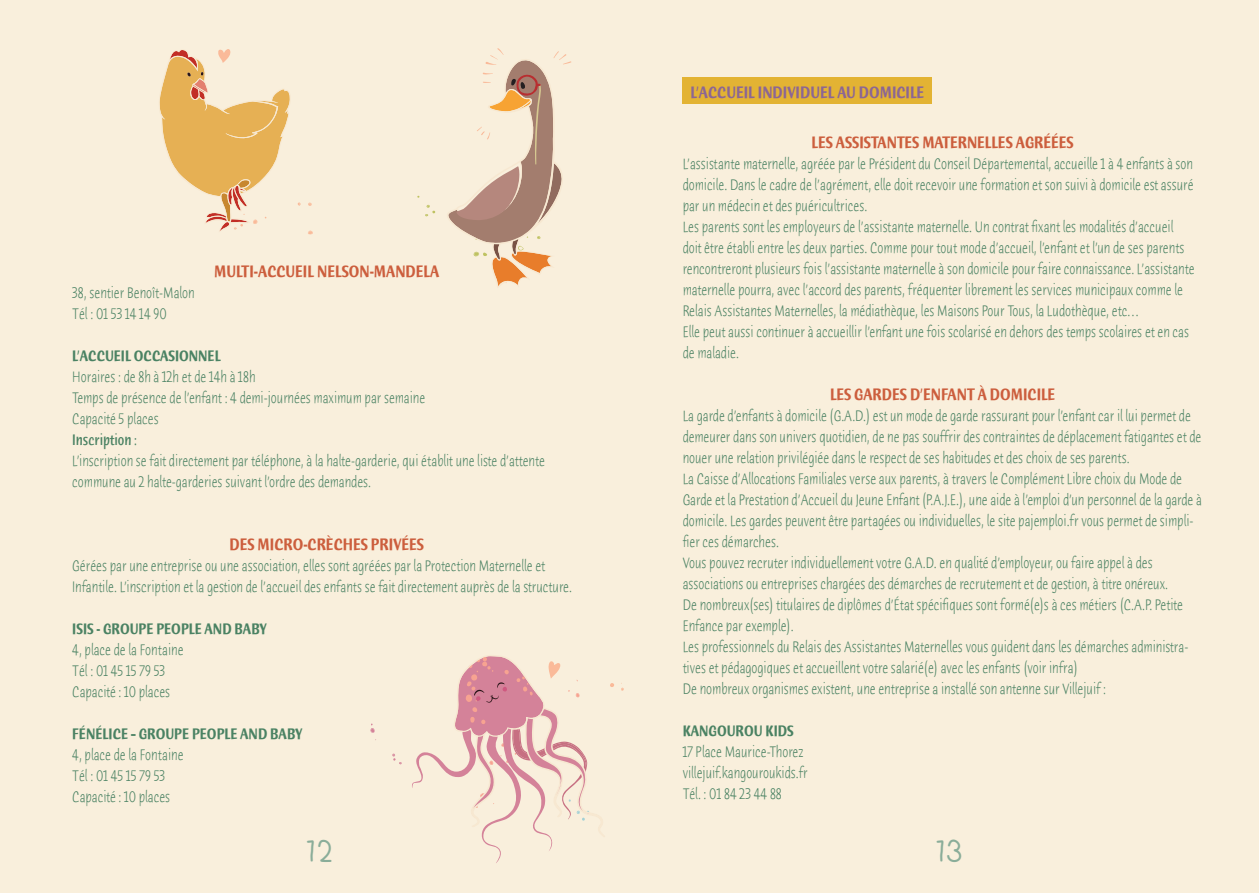
<style>
.page{position:relative;width:1259px;height:893px;background:#fff}
.page>*{position:absolute;margin:0;border:0;box-sizing:border-box;transform-origin:0 0}
.t1{font:30px "Futura Handwritten";color:#8aad99}
.t2{font:18px "Humana Sans ITCTT Bold";color:#cc5e3d;scale:.75 1}
.t3{font:18px "Humana Sans ITCTT Bold";color:#8c6694;scale:.75 1}
.t4{font:300 16.5px/21px "Humana Sans ITC";color:#4a8263;scale:.75 1}
.t5{font:16.5px "Humana Sans ITCTT Bold";color:#4a8263;scale:.75 1}
.t6{font:500 16.5px "Humana Sans ITC";color:#4a8263;scale:.75 1}
</style>
<div class="page">
<div style="left:629px;top:0;width:630px;height:893px;background:#f9efdc"></div>
<div style="left:0;top:0;width:629px;height:893px;background:#f9efdc"></div>
<div style="left:682px;top:78px;width:250px;height:26px;background:#e3b333"></div>
<svg style="left:425px;top:205px;width:10px;height:11px"></svg>
<svg style="left:447px;top:48px;width:124px;height:239px"></svg>
<svg style="left:308px;top:230px;width:5px;height:5px"></svg>
<svg style="left:308px;top:202px;width:4px;height:4px"></svg>
<svg style="left:159px;top:49px;width:131px;height:183px"></svg>
<svg style="left:370px;top:723px;width:5px;height:10px"></svg>
<svg style="left:392px;top:753px;width:10px;height:11px"></svg>
<svg style="left:412px;top:655px;width:202px;height:208px"></svg>
<p class="t2" style="left:214px;top:262px;width:302px">MULTI-ACCUEIL NELSON-MANDELA</p>
<p class="t4" style="left:72px;top:282px;width:165px">38, sentier Benoît-Malon<br>Tél : 01 53 14 14 90</p>
<p class="t5" style="left:72px;top:347px;width:199px">L’ACCUEIL OCCASIONNEL</p>
<p class="t4" style="left:72px;top:366px;width:472px">Horaires : de 8h à 12h et de 14h à 18h<br>Temps de présence de l’enfant : 4 demi-journées maximum par semaine<br>Capacité 5 places</p>
<p class="t6" style="left:72px;top:431px;width:88px">Inscription :</p>
<p class="t4" style="left:72px;top:450px;width:632px">L’inscription se fait directement par téléphone, à la halte-garderie, qui établit une liste d’attente commune au 2 halte-garderies suivant l’ordre des demandes.</p>
<p class="t2" style="left:229px;top:534px;width:261px">DES MICRO-CRÈCHES PRIVÉES</p>
<p class="t4" style="left:72px;top:555px;width:668px">Gérées par une entreprise ou une association, elles sont agréées par la Protection Maternelle et<br>Infantile. L’inscription et la gestion de l’accueil des enfants se fait directement auprès de la structure.</p>
<p class="t5" style="left:72px;top:620px;width:261px">ISIS - GROUPE PEOPLE AND BABY</p>
<p class="t4" style="left:72px;top:639px;width:150px">4, place de la Fontaine<br>Tél : 01 45 15 79 53<br>Capacité : 10 places</p>
<p class="t5" style="left:72px;top:725px;width:308px">FÉNÉLICE – GROUPE PEOPLE AND BABY</p>
<p class="t4" style="left:72px;top:744px;width:150px">4, place de la Fontaine<br>Tél : 01 45 15 79 53<br>Capacité : 10 places</p>
<p class="t3" style="left:690px;top:83px;width:313px">L’ACCUEIL INDIVIDUEL AU DOMICILE</p>
<p class="t2" style="left:811px;top:133px;width:351px">LES ASSISTANTES MATERNELLES AGRÉÉES</p>
<p class="t4" style="left:682px;top:154px;width:684px">L’assistante maternelle, agréée par le Président du Conseil Départemental, accueille 1 à 4 enfants à son domicile. Dans le cadre de l’agrément, elle doit recevoir une formation et son suivi à domicile est assuré par un médecin et des puéricultrices.<br>Les parents sont les employeurs de l’assistante maternelle. Un contrat fixant les modalités d’accueil doit être établi entre les deux parties. Comme pour tout mode d’accueil, l’enfant et l’un de ses parents rencontreront plusieurs fois l’assistante maternelle à son domicile pour faire connaissance. L’assistante maternelle pourra, avec l’accord des parents, fréquenter librement les services municipaux comme le Relais Assistantes Maternelles, la médiathèque, les Maisons Pour Tous, la Ludothèque, etc…<br>Elle peut aussi continuer à accueillir l’enfant une fois scolarisé en dehors des temps scolaires et en cas de maladie.</p>
<p class="t2" style="left:830px;top:385px;width:302px">LES GARDES D’ENFANT À DOMICILE</p>
<p class="t4" style="left:682px;top:406px;width:694px">La garde d’enfants à domicile (G.A.D.) est un mode de garde rassurant pour l’enfant car il lui permet de demeurer dans son univers quotidien, de ne pas souffrir des contraintes de déplacement fatigantes et de nouer une relation privilégiée dans le respect de ses habitudes et des choix de ses parents.<br>La Caisse d’Allocations Familiales verse aux parents, à travers le Complément Libre choix du Mode de Garde et la Prestation d’Accueil du Jeune Enfant (P.A.J.E.), une aide à l’emploi d’un personnel de la garde à domicile. Les gardes peuvent être partagées ou individuelles, le site pajemploi.fr vous permet de simpli&shy;fier ces démarches.<br>Vous pouvez recruter individuellement votre G.A.D. en qualité d’employeur, ou faire appel à des associations ou entreprises chargées des démarches de recrutement et de gestion, à titre onéreux.<br>De nombreux(ses) titulaires de diplômes d’État spécifiques sont formé(e)s à ces métiers (C.A.P. Petite Enfance par exemple).<br>Les professionnels du Relais des Assistantes Maternelles vous guident dans les démarches administra&shy;tives et pédagogiques et accueillent votre salarié(e) avec les enfants (voir infra)<br>De nombreux organismes existent, une entreprise a installé son antenne sur Villejuif :</p>
<p class="t5" style="left:682px;top:722px;width:150px">KANGOUROU KIDS</p>
<p class="t4" style="left:682px;top:742px;width:168px">17 Place Maurice-Thorez villejuif.kangouroukids.fr<br>Tél. : 01 84 23 44 88</p>
<h1 class="t1" style="left:303px;top:833px;width:33px">12</h1>
<h1 class="t1" style="left:932px;top:833px;width:33px">13</h1>
</div>
